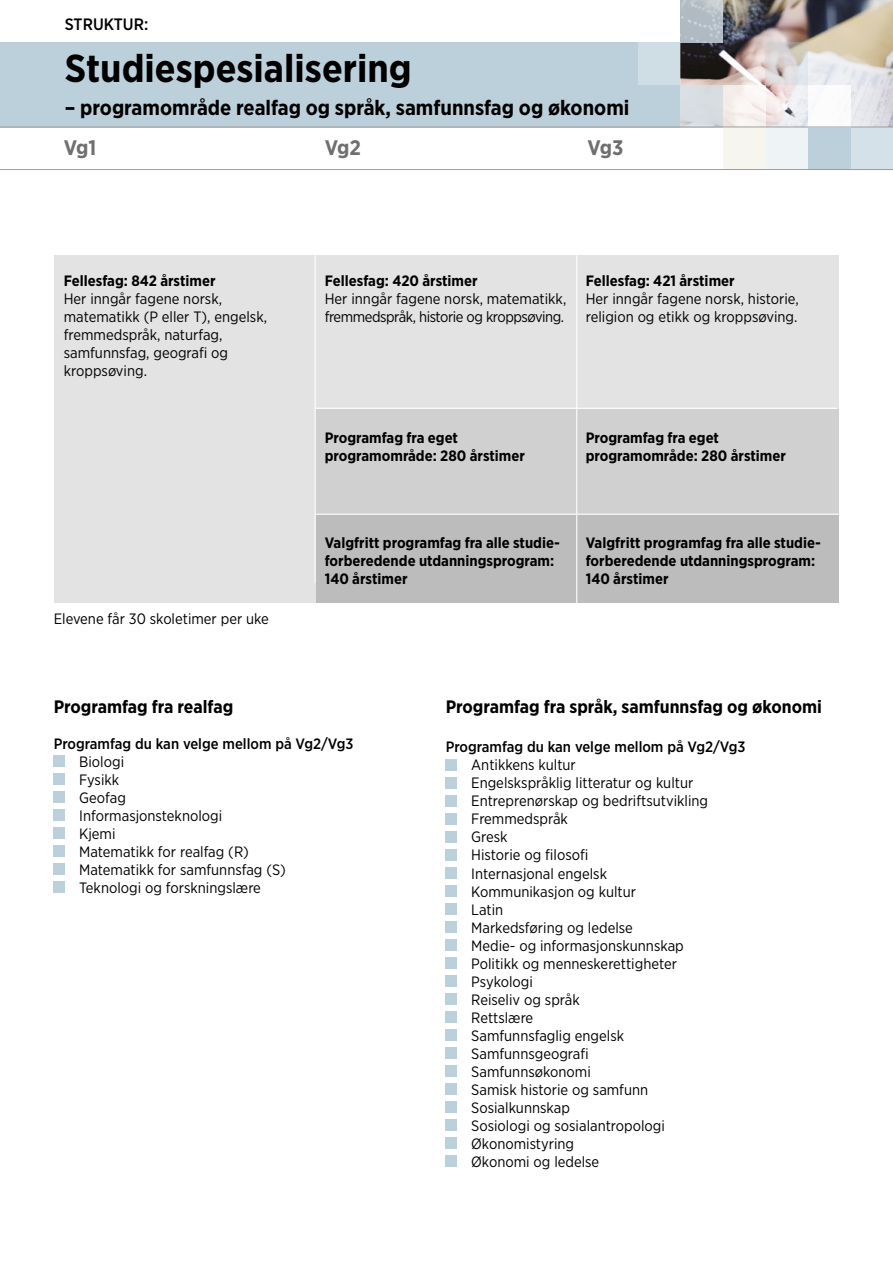
<style>
.page{position:relative;width:893px;height:1263px;background:#fff}
.page>*{position:absolute;margin:0;border:0;box-sizing:border-box;transform-origin:0 0}
.t1{font:700 39px "Gotham Narrow";color:#000}
.t2{font:700 21px "Gotham Narrow";color:#000}
.t3{font:700 21px "Gotham Narrow";letter-spacing:-.025em;color:#706f6f}
.t4{font:700 18px "Gotham Narrow";color:#000}
.t5{font:500 16.5px "Gotham Narrow";color:#000}
.t6{font:15px/18px "Gotham Narrow";color:#000}
.t7{font:700 15px/18px "Gotham Narrow";color:#000}
.t8{font:500 15px "Gotham Narrow";color:#000}
.t9{font:15px/18px "Gotham Narrow";letter-spacing:-.03em;color:#000}
</style>
<div class="page">
<div style="left:0;top:42px;width:893px;height:85px;background:#bcd0db"></div>
<img style="left:680px;top:0;width:213px;height:126px">
<div style="left:850px;top:127px;width:43px;height:43px;background:#d5e1e9"></div>
<div style="left:808px;top:127px;width:42px;height:43px;background:#bcd0db"></div>
<div style="left:808px;top:85px;width:42px;height:42px;background:#fff"></div>
<div style="left:765px;top:127px;width:43px;height:43px;background:#eef3f6"></div>
<div style="left:723px;top:127px;width:42px;height:43px;background:#f7f6ee"></div>
<svg style="left:765px;top:42px;width:43px;height:43px;background:#d6d1d0"></svg>
<div style="left:723px;top:85px;width:42px;height:42px;background:linear-gradient(to right,#f3ebe8,#faf6f5)"></div>
<div style="left:680px;top:85px;width:43px;height:42px;background:#d7dde1"></div>
<hr style="left:0;top:127px;width:893px;height:1px;background:#9d9d9c">
<hr style="left:0;top:169px;width:893px;height:1px;background:#9d9d9c">
<svg style="left:680px;top:0;width:43px;height:43px;background:#b5bfc6"></svg>
<div style="left:638px;top:42px;width:42px;height:43px;background:#cfdee5"></div>
<div style="left:54px;top:255px;width:785px;height:347px;background:#e3e3e3"></div>
<div style="left:315px;top:408px;width:262px;height:175px;background:#d0d0d0"></div>
<div style="left:577px;top:409px;width:262px;height:174px;background:#d0d0d0"></div>
<div style="left:316px;top:514px;width:262px;height:88px;background:#bcbcbc"></div>
<div style="left:54px;top:756px;width:11px;height:11px;background:#bcd0db"></div>
<div style="left:54px;top:774px;width:11px;height:11px;background:#bcd0db"></div>
<div style="left:54px;top:792px;width:11px;height:11px;background:#bcd0db"></div>
<div style="left:54px;top:810px;width:11px;height:11px;background:#bcd0db"></div>
<div style="left:54px;top:828px;width:11px;height:11px;background:#bcd0db"></div>
<div style="left:54px;top:846px;width:11px;height:11px;background:#bcd0db"></div>
<div style="left:54px;top:864px;width:11px;height:11px;background:#bcd0db"></div>
<div style="left:54px;top:882px;width:11px;height:11px;background:#bcd0db"></div>
<hr style="left:315px;top:255px;width:1px;height:328px;background:#fff">
<hr style="left:315px;top:514px;width:261px;height:1px;background:#fff">
<hr style="left:315px;top:408px;width:261px;height:1px;background:#fff">
<hr style="left:576px;top:408px;width:261px;height:1px;background:#fff">
<div style="left:446px;top:759px;width:11px;height:11px;background:#bcd0db"></div>
<div style="left:446px;top:777px;width:11px;height:11px;background:#bcd0db"></div>
<div style="left:446px;top:795px;width:11px;height:11px;background:#bcd0db"></div>
<div style="left:446px;top:813px;width:11px;height:11px;background:#bcd0db"></div>
<div style="left:446px;top:831px;width:11px;height:11px;background:#bcd0db"></div>
<div style="left:446px;top:849px;width:11px;height:11px;background:#bcd0db"></div>
<div style="left:446px;top:867px;width:11px;height:11px;background:#bcd0db"></div>
<div style="left:446px;top:885px;width:11px;height:11px;background:#bcd0db"></div>
<div style="left:446px;top:903px;width:11px;height:11px;background:#bcd0db"></div>
<div style="left:446px;top:921px;width:11px;height:11px;background:#bcd0db"></div>
<div style="left:446px;top:939px;width:11px;height:11px;background:#bcd0db"></div>
<div style="left:446px;top:957px;width:11px;height:11px;background:#bcd0db"></div>
<div style="left:446px;top:975px;width:11px;height:11px;background:#bcd0db"></div>
<div style="left:446px;top:993px;width:11px;height:11px;background:#bcd0db"></div>
<div style="left:446px;top:1011px;width:11px;height:11px;background:#bcd0db"></div>
<div style="left:446px;top:1029px;width:11px;height:11px;background:#bcd0db"></div>
<div style="left:446px;top:1047px;width:11px;height:11px;background:#bcd0db"></div>
<div style="left:446px;top:1065px;width:11px;height:11px;background:#bcd0db"></div>
<div style="left:446px;top:1083px;width:11px;height:11px;background:#bcd0db"></div>
<div style="left:446px;top:1101px;width:11px;height:11px;background:#bcd0db"></div>
<div style="left:446px;top:1119px;width:11px;height:11px;background:#bcd0db"></div>
<div style="left:446px;top:1137px;width:11px;height:11px;background:#bcd0db"></div>
<div style="left:446px;top:1155px;width:11px;height:11px;background:#bcd0db"></div>
<div style="left:576px;top:514px;width:263px;height:88px;background:#bcbcbc"></div>
<hr style="left:577px;top:514px;width:262px;height:1px;background:#fff">
<hr style="left:576px;top:255px;width:1px;height:384px;background:#fff">
<p class="t5" style="left:65px;top:13px;width:85px">STRUKTUR:</p>
<h1 class="t1" style="left:65px;top:44px;width:348px">Studiespesialisering</h1>
<h2 class="t2" style="left:65px;top:95px;width:566px">– programområde realfag og språk, samfunnsfag og økonomi</h2>
<h2 class="t3" style="left:64px;top:134px;width:34px">Vg1</h2>
<h2 class="t3" style="left:325px;top:134px;width:38px">Vg2</h2>
<h2 class="t3" style="left:587px;top:134px;width:38px">Vg3</h2>
<p class="t7" style="left:64px;top:271px;width:153px">Fellesfag: 842 årstimer</p>
<p class="t6" style="left:64px;top:289px;width:205px">Her inngår fagene norsk, matematikk (P eller T), engelsk, fremmedspråk, naturfag, samfunnsfag, geografi og kroppsøving.</p>
<p class="t6" style="left:54px;top:609px;width:217px">Elevene får 30 skoletimer per uke</p>
<p class="t7" style="left:325px;top:271px;width:154px">Fellesfag: 420 årstimer</p>
<p class="t9" style="left:325px;top:289px;width:243px">Her inngår fagene norsk, matematikk, fremmedspråk, historie og kroppsøving.</p>
<p class="t7" style="left:586px;top:271px;width:150px">Fellesfag: 421 årstimer</p>
<p class="t6" style="left:586px;top:289px;width:214px">Her inngår fagene norsk, historie, religion og etikk og kroppsøving.</p>
<p class="t7" style="left:325px;top:429px;width:202px">Programfag fra eget programområde: 280 årstimer</p>
<p class="t7" style="left:586px;top:429px;width:202px">Programfag fra eget programområde: 280 årstimer</p>
<p class="t7" style="left:325px;top:534px;width:237px">Valgfritt programfag fra alle studie&shy;forberedende utdanningsprogram:<br>140 årstimer</p>
<p class="t7" style="left:586px;top:534px;width:237px">Valgfritt programfag fra alle studie&shy;forberedende utdanningsprogram:<br>140 årstimer</p>
<p class="t4" style="left:54px;top:695px;width:181px">Programfag fra realfag</p>
<p class="t8" style="left:54px;top:734px;width:301px">Programfag du kan velge mellom på Vg2/Vg3</p>
<p class="t6" style="left:79px;top:752px;width:208px">Biologi<br>Fysikk<br>Geofag<br>Informasjonsteknologi<br>Kjemi<br>Matematikk for realfag (R)<br>Matematikk for samfunnsfag (S)<br>Teknologi og forskningslære</p>
<p class="t4" style="left:446px;top:695px;width:378px">Programfag fra språk, samfunnsfag og økonomi</p>
<p class="t8" style="left:446px;top:738px;width:301px">Programfag du kan velge mellom på Vg2/Vg3</p>
<p class="t6" style="left:471px;top:756px;width:238px">Antikkens kultur<br>Engelskspråklig litteratur og kultur<br>Entreprenørskap og bedriftsutvikling<br>Fremmedspråk<br>Gresk<br>Historie og filosofi<br>Internasjonal engelsk<br>Kommunikasjon og kultur<br>Latin<br>Markedsføring og ledelse<br>Medie- og informasjonskunnskap<br>Politikk og menneskerettigheter<br>Psykologi<br>Reiseliv og språk<br>Rettslære<br>Samfunnsfaglig engelsk<br>Samfunnsgeografi<br>Samfunnsøkonomi<br>Samisk historie og samfunn<br>Sosialkunnskap<br>Sosiologi og sosialantropologi<br>Økonomistyring<br>Økonomi og ledelse</p>
</div>
